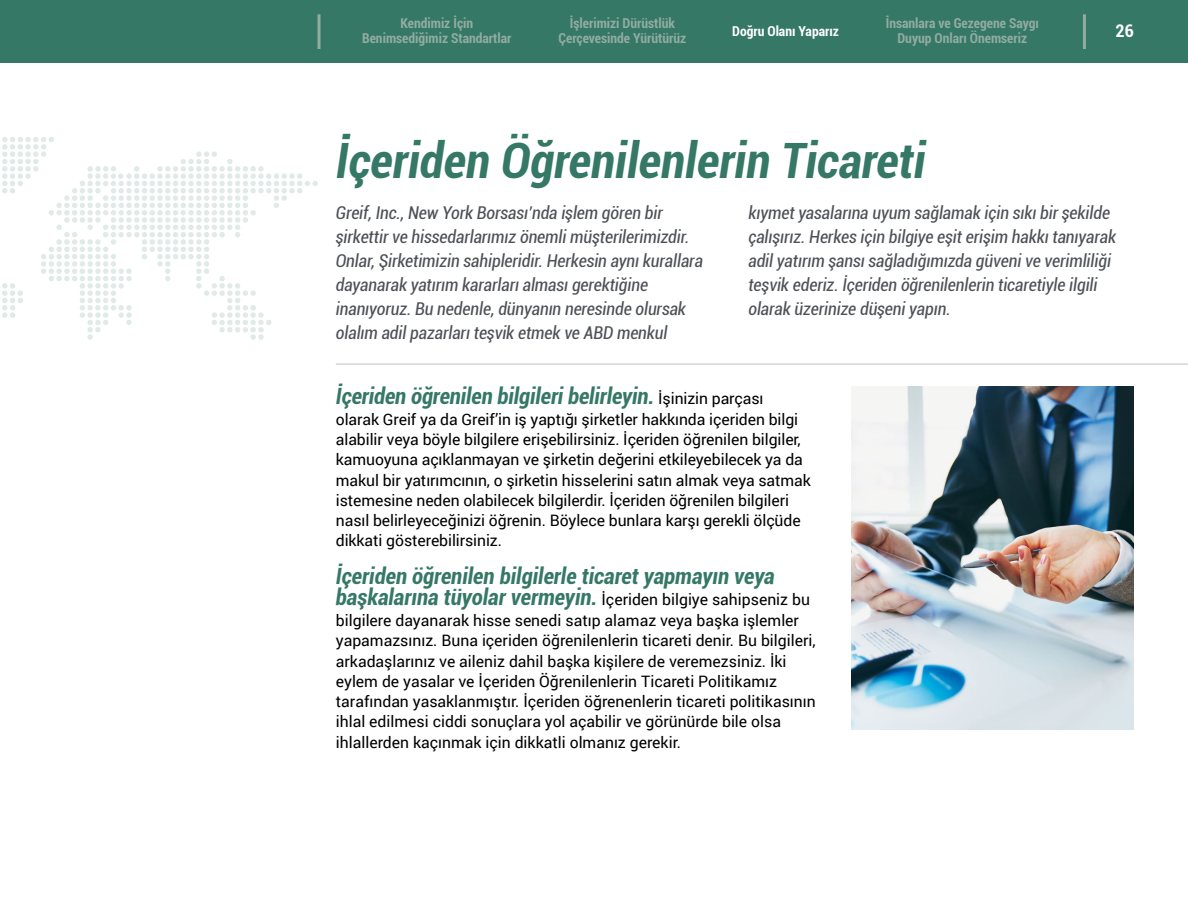
<style>
.page{position:relative;width:1188px;height:918px;background:#fff}
.page>*{position:absolute;margin:0;border:0;box-sizing:border-box;transform-origin:0 0}
.t1{font:italic 700 condensed 48.75px "Roboto";color:#347865}
.t2{font:italic 700 condensed 22.5px/21px "Roboto";color:#347865}
.t3{font:italic condensed 17.7px/24px "Roboto";letter-spacing:-.005em;color:#4d5156}
.t4{font:700 condensed 17.4px "Roboto";color:#fff}
.t5{font:15.75px/20.2px "Roboto";letter-spacing:-.005em;color:#000}
.t6{font:700 condensed 13.65px/15px "Roboto";color:#92aca1;text-align:center}
.t7{font:700 condensed 13.65px "Roboto";color:#fff}
.s1{font-weight:400;font-style:normal;font-stretch:normal;font-size:15.75px;color:#000}
</style>
<div class="page">
<div style="left:0;top:0;width:1188px;height:63px;background:#347865"></div>
<hr style="left:318px;top:14px;width:3px;height:35px;background:#92aca1">
<hr style="left:1083px;top:14px;width:3px;height:35px;background:#92aca1">
<hr style="left:336px;top:363px;width:852px;height:2px;background:#d6d5d6">
<img style="left:852px;top:387px;width:282px;height:343px">
<svg style="left:2px;top:137px;width:316px;height:203px"></svg>
<p class="t6" style="left:362px;top:15px;width:151px">Kendimiz İçin<br>Benimsediğimiz Standartlar</p>
<p class="t6" style="left:559px;top:15px;width:129px">İşlerimizi Dürüstlük<br>Çerçevesinde Yürütürüz</p>
<p class="t7" style="left:732px;top:21px;width:108px">Doğru Olanı Yaparız</p>
<p class="t6" style="left:886px;top:15px;width:155px">İnsanlara ve Gezegene Saygı<br>Duyup Onları Önemseriz</p>
<p class="t4" style="left:1116px;top:19px;width:20px">26</p>
<h1 class="t1" style="left:336px;top:126px;width:591px">İçeriden Öğrenilenlerin Ticareti</h1>
<p class="t3" style="left:336px;top:200px;width:369px">Greif, Inc., New York Borsası’nda işlem gören bir şirkettir ve hissedarlarımız önemli müşterilerimizdir.<br>Onlar, Şirketimizin sahipleridir. Herkesin aynı kurallara dayanarak yatırım kararları alması gerektiğine inanıyoruz. Bu nedenle, dünyanın neresinde olursak olalım adil pazarları teşvik etmek ve ABD menkul</p>
<p class="t3" style="left:748px;top:200px;width:369px">kıymet yasalarına uyum sağlamak için sıkı bir şekilde çalışırız. Herkes için bilgiye eşit erişim hakkı tanıyarak adil yatırım şansı sağladığımızda güveni ve verimliliği teşvik ederiz. İçeriden öğrenilenlerin ticaretiyle ilgili olarak üzerinize düşeni yapın.</p>
<h2 class="t2" style="left:336px;top:385px;width:429px">İçeriden öğrenilen bilgileri belirleyin. <span class="s1">İ şinizin parçası</span></h2>
<p class="t5" style="left:336px;top:409px;width:477px">olarak Greif ya da Greif’in iş yaptığı şirketler hakkında içeriden bilgi alabilir veya böyle bilgilere erişebilirsiniz. İçeriden öğrenilen bilgiler, kamuoyuna açıklanmayan ve şirketin değerini etkileyebilecek ya da makul bir yatırımcının, o şirketin hisselerini satın almak veya satmak istemesine neden olabilecek bilgilerdir. İçeriden öğrenilen bilgileri nasıl belirleyeceğinizi öğrenin. Böylece bunlara karşı gerekli ölçüde dikkati gösterebilirsiniz.</p>
<h2 class="t2" style="left:336px;top:565px;width:476px">İçeriden öğrenilen bilgilerle ticaret yapmayın veya başkalarına tüyolar vermeyin. <span class="s1">İ çeriden bilgiye sahipseniz bu</span></h2>
<p class="t5" style="left:336px;top:610px;width:481px">bilgilere dayanarak hisse senedi satıp alamaz veya başka işlemler yapamazsınız. Buna içeriden öğrenilenlerin ticareti denir. Bu bilgileri, arkadaşlarınız ve aileniz dahil başka kişilere de veremezsiniz. İ ki eylem de yasalar ve İçeriden Öğrenilenlerin Ticareti Politikamız tarafından yasaklanmıştır. İçeriden öğrenenlerin ticareti politikasının ihlal edilmesi ciddi sonuçlara yol açabilir ve görünürde bile olsa ihlallerden kaçınmak için dikkatli olmanız gerekir.</p>
</div>
